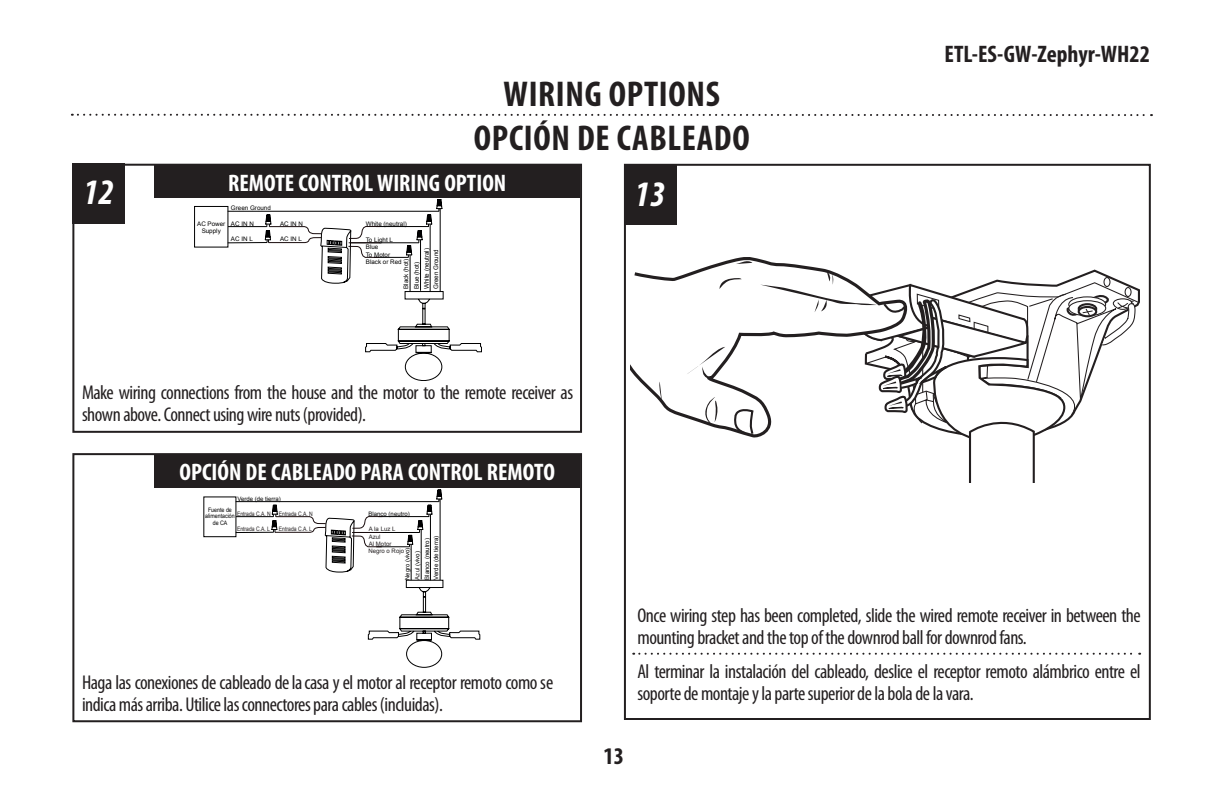
<style>
.page{position:relative;width:1224px;height:792px;background:#fff}
.page>*{position:absolute;margin:0;border:0;box-sizing:border-box;transform-origin:0 0}
.t1{font:700 condensed 36px/44px "Myriad Pro";letter-spacing:.02em;color:#231f20;text-align:center}
.t2{font:italic 700 condensed 36px "Myriad Pro";color:#fff}
.t3{font:700 condensed 24px "Myriad Pro";color:#fff}
.t4{font:700 condensed 24px "Myriad Pro";color:#231f20}
.t5{font:condensed 20px/22px "Myriad Pro";letter-spacing:-.025em;color:#231f20}
.t6{font:6.2px/9.8px "Arial";color:#000001}
.t7{font:6px/9.4px "Arial";color:#000001}
.t8{font:6px "Arial";color:#231f20;scale:.83 1}
.t9{font:6px/7.2px "Arial";color:#231f20}
.t10{font:6px/6px "Arial";color:#000001;text-align:center;scale:.87 1}
.t11{font:6px "Arial";color:#000001;scale:.95 1}
.s1{color:#231f20}
</style>
<div class="page">
<svg style="left:72px;top:114px;width:1080px;height:2px"></svg>
<div style="left:624px;top:165px;width:52px;height:60px;background:#231f20"></div>
<div style="left:624px;top:164px;width:527px;height:556px;border:2px solid #231f20"></div>
<svg style="left:630px;top:257px;width:129px;height:162px"></svg>
<svg style="left:687px;top:259px;width:453px;height:224px"></svg>
<svg style="left:658px;top:382px;width:4px;height:22px"></svg>
<svg style="left:633px;top:653px;width:507px;height:2px"></svg>
<div style="left:72px;top:164px;width:53px;height:60px;background:#231f20"></div>
<svg style="left:194px;top:199px;width:288px;height:182px"></svg>
<div style="left:154px;top:166px;width:426px;height:32px;background:#231f20"></div>
<div style="left:72px;top:164px;width:510px;height:269px;border:2px solid #231f20"></div>
<div style="left:154px;top:455px;width:426px;height:32px;background:#231f20"></div>
<div style="left:72px;top:453px;width:510px;height:269px;border:2px solid #231f20"></div>
<svg style="left:203px;top:487px;width:277px;height:181px"></svg>
<h1 class="t2" style="left:83px;top:170px;width:32px">12</h1>
<h1 class="t1" style="left:474px;top:72px;width:277px">WIRING OPTIONS<br>OPCIÓN DE CABLEADO</h1>
<h1 class="t2" style="left:635px;top:171px;width:32px">13</h1>
<p class="t3" style="left:228px;top:168px;width:280px">REMOTE CONTROL WIRING OPTION</p>
<p class="t6" style="left:231px;top:203px;width:41px">Green Ground</p>
<p class="t6" style="left:197px;top:219px;width:30px">AC Power</p>
<p class="t6" style="left:280px;top:219px;width:24px">AC IN N</p>
<p class="t6" style="left:202px;top:226px;width:21px">Supply</p>
<p class="t6" style="left:231px;top:219px;width:24px">AC IN N</p>
<p class="t6" style="left:366px;top:218px;width:42px">White (neutral)</p>
<p class="t6" style="left:231px;top:234px;width:23px">AC IN L</p>
<p class="t6" style="left:280px;top:234px;width:23px">AC IN L</p>
<p class="t6" style="left:366px;top:235px;width:29px">To Light L</p>
<p class="t6" style="left:366px;top:244px;width:37px;line-height:7.4px">Blue<br>To Motor<br>Black or Red</p>
<p class="t6" style="left:412px;top:289px;width:42px;rotate:-90deg">Blue (hot)<br>White (neutral)<br>Green Ground</p>
<p class="t6" style="left:401px;top:289px;width:31px;rotate:-90deg">Black (hot)</p>
<p class="t5" style="left:82px;top:381px;width:493px">Make wiring connections from the house and the motor to the remote receiver as shown above.Connectusingwire nuts(provided).</p>
<p class="t3" style="left:180px;top:457px;width:377px">OPCIÓN DE CABLEADO PARA CONTROL REMOTO</p>
<p class="t7" style="left:237px;top:494px;width:45px">Verde (de tierra)</p>
<p class="t10" style="left:205px;top:507px;width:36px">Fuente de alimentación de CA</p>
<p class="t8" style="left:237px;top:509px;width:42px">Entrada C.A. N</p>
<p class="t8" style="left:279px;top:509px;width:42px">Entrada C.A. N</p>
<p class="t8" style="left:237px;top:525px;width:41px">Entrada C.A. L</p>
<p class="t8" style="left:279px;top:525px;width:41px">Entrada C.A. L</p>
<p class="t7" style="left:369px;top:509px;width:43px">Blanco (neutro)</p>
<p class="t9" style="left:369px;top:525px;width:28px">A la Luz L</p>
<p class="t9" style="left:369px;top:533px;width:37px">Azul<br>Al Motor<br>Negro o Rojo</p>
<p class="t7" style="left:413px;top:580px;width:46px;rotate:-90deg"><span class="s1">Azul</span> (vivo)<br>Blanco (neutro)<br>Verde (de tierra)</p>
<p class="t11" style="left:403px;top:580px;width:35px;rotate:-90deg">Negro (vivo)</p>
<p class="t4" style="left:945px;top:39px;width:207px">ETL-ES-GW-Zephyr-WH22</p>
<p class="t5" style="left:82px;top:671px;width:473px">Haga las conexiones de cableado de la casa y el motor al receptor remoto como se indicamásarriba. Utilicelasconnectoresparacables(incluidas).</p>
<p class="t5" style="left:637px;top:604px;width:505px">Once wiring step has been completed, slide the wired remote receiver in between the mountingbracketandthetopofthedownrodball fordownrodfans.</p>
<p class="t5" style="left:637px;top:660px;width:505px">Al terminar la instalación del cableado, deslice el receptor remoto alámbrico entre el soportedemontajeylapartesuperiordelaboladelavara.</p>
<p class="t4" style="left:603px;top:741px;width:22px">13</p>
</div>
